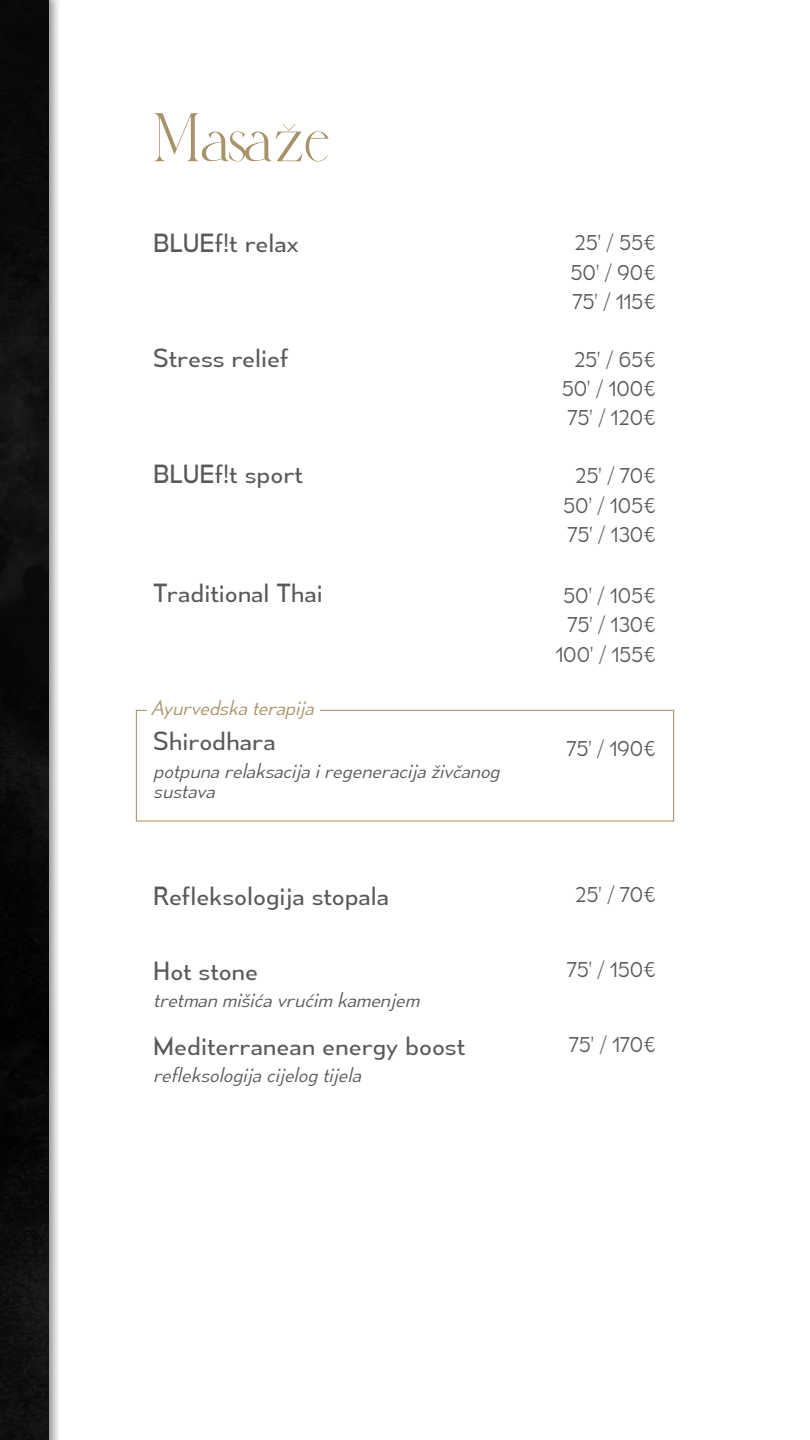
<style>
.page{position:relative;width:810px;height:1440px;background:#fff}
.page>*{position:absolute;margin:0;border:0;box-sizing:border-box;transform-origin:0 0}
.t1{font:55.5px "Balona";color:#a89269}
.t2{font:24px "Mesmerize Bk";color:#58595b}
.t3{font:19.5px/29.2px "Mesmerize Lt";color:#58595b;text-align:justify}
.t4{font:italic 19.5px/20.2px "Mesmerize Lt";color:#58595b}
.t5{font:italic 19.5px "Mesmerize Lt";color:#a89269}
</style>
<div class="page">
<div style="left:0;top:0;width:62px;height:1440px;background:#000;opacity:.42"></div>
<img style="left:0;top:0;width:49px;height:1440px">
<div style="left:136px;top:710px;width:538px;height:112px;border:1px solid #a89269"></div>
<div style="left:147px;top:708px;width:173px;height:5px;background:#fff"></div>
<h1 class="t1" style="left:153px;top:99px;width:180px">Masaže</h1>
<p class="t2" style="left:153px;top:228px;width:147px">BLUEf!t relax</p>
<p class="t2" style="left:153px;top:344px;width:137px">Stress relief</p>
<p class="t2" style="left:153px;top:459px;width:151px">BLUEf!t sport</p>
<p class="t2" style="left:153px;top:579px;width:171px">Traditional Thai</p>
<p class="t5" style="left:151px;top:696px;width:164px">Ayurvedska terapija</p>
<p class="t2" style="left:153px;top:726px;width:124px">Shirodhara</p>
<p class="t4" style="left:153px;top:760px;width:348px">potpuna relaksacija i regeneracija živčanog sustava</p>
<p class="t2" style="left:153px;top:881px;width:237px">Refleksologija stopala</p>
<p class="t2" style="left:153px;top:956px;width:106px">Hot stone</p>
<p class="t4" style="left:153px;top:990px;width:268px">tretman mišića vrućim kamenjem</p>
<p class="t2" style="left:153px;top:1031px;width:313px">Mediterranean energy boost</p>
<p class="t4" style="left:153px;top:1065px;width:209px">refleksologija cijelog tijela</p>
<p class="t3" style="left:571px;top:228px;width:88px">25’ / 55€ 50’ / 90€ 75’ / 115€</p>
<p class="t3" style="left:562px;top:345px;width:96px;text-indent:12px">25’ / 65€ 50’ / 100€ 75’ / 120€</p>
<p class="t3" style="left:563px;top:461px;width:95px;text-indent:12px">25’ / 70€ 50’ / 105€ 75’ / 130€</p>
<p class="t3" style="left:556px;top:581px;width:103px;text-align:center">50’ / 105€<br>75’ / 130€<br>100’ / 155€</p>
<p class="t3" style="left:566px;top:734px;width:92px">75’ / 190€</p>
<p class="t3" style="left:575px;top:880px;width:83px">25’ / 70€</p>
<p class="t3" style="left:567px;top:955px;width:91px">75’ / 150€</p>
<p class="t3" style="left:569px;top:1030px;width:89px">75’ / 170€</p>
</div>
